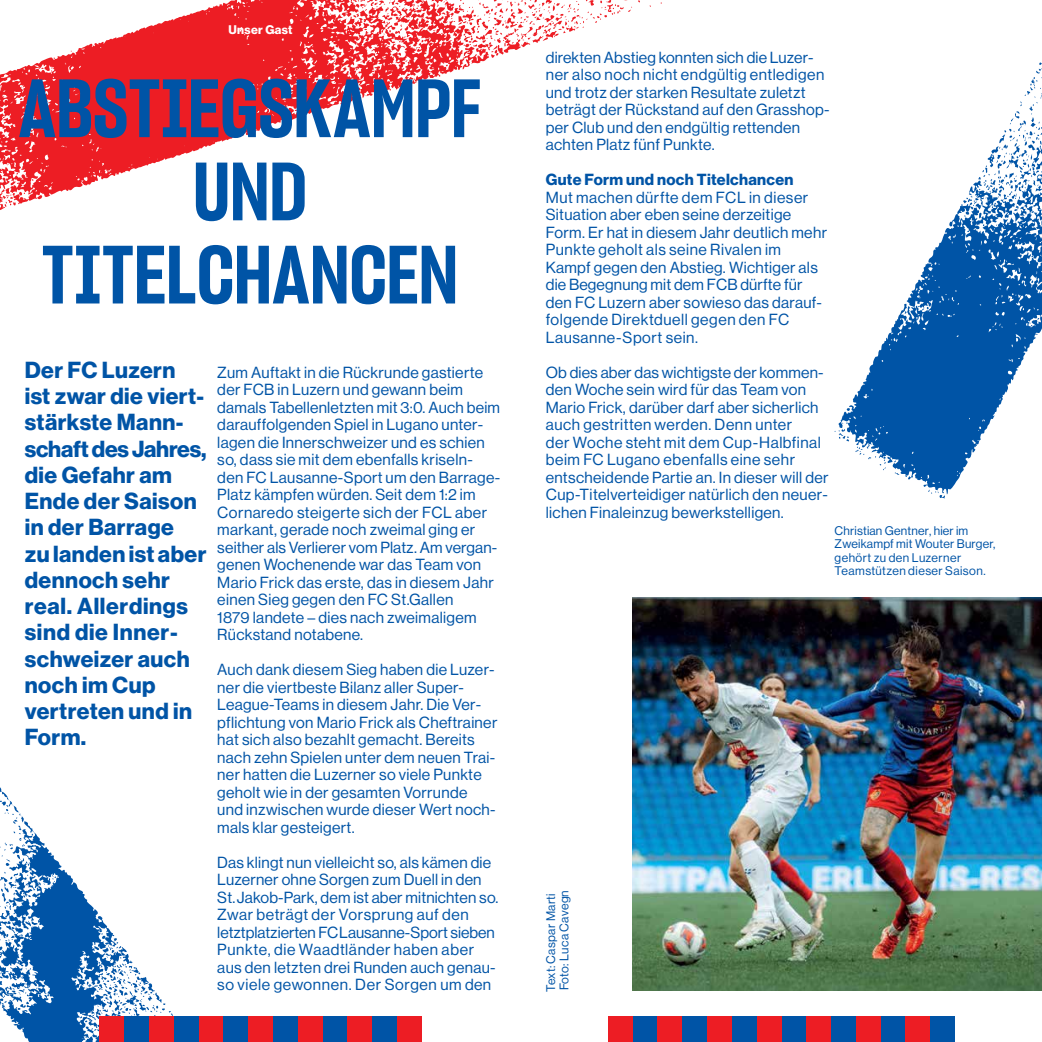
<style>
.page{position:relative;width:1042px;height:1042px;background:#fff}
.page>*{position:absolute;margin:0;border:0;box-sizing:border-box;transform-origin:0 0}
.t1{font:80.5px/83.1px "Sharp Grotesk Sm Bold 15";letter-spacing:-.01em;color:#0054a6;text-align:center}
.t2{font:22.75px/26.2px "N Haas Grotesk DS Std 75 Bd";letter-spacing:.02em;color:#0054a6}
.t3{font:15.75px/17.5px "N Haas Grotesk DS Std 55 Rg";letter-spacing:.02em;color:#0054a6}
.t4{font:15.75px "N Haas Grotesk DS Std 75 Bd";letter-spacing:.02em;color:#0054a6}
.t5{font:12.25px/13.1px "N Haas Grotesk DS Std 55 Rg";letter-spacing:.02em;color:#0054a6}
.t6{font:12.25px "N Haas Grotesk DS Std 75 Bd";letter-spacing:.025em;color:#fff}
</style>
<div class="page">
<svg style="left:0;top:787px;width:173px;height:255px"></svg>
<svg style="left:834px;top:62px;width:208px;height:437px"></svg>
<svg style="left:0;top:0;width:662px;height:210px"></svg>
<img style="left:632px;top:597px;width:410px;height:393px">
<div style="left:632px;top:1016px;width:25px;height:26px;background:#0054a6"></div>
<div style="left:608px;top:1016px;width:24px;height:26px;background:#ed1d24"></div>
<div style="left:732px;top:1016px;width:24px;height:26px;background:#0054a6"></div>
<div style="left:707px;top:1016px;width:25px;height:26px;background:#ed1d24"></div>
<div style="left:781px;top:1016px;width:25px;height:26px;background:#0054a6"></div>
<div style="left:756px;top:1016px;width:25px;height:26px;background:#ed1d24"></div>
<div style="left:831px;top:1016px;width:25px;height:26px;background:#0054a6"></div>
<div style="left:806px;top:1016px;width:25px;height:26px;background:#ed1d24"></div>
<div style="left:881px;top:1016px;width:24px;height:26px;background:#0054a6"></div>
<div style="left:856px;top:1016px;width:25px;height:26px;background:#ed1d24"></div>
<div style="left:682px;top:1016px;width:25px;height:26px;background:#0054a6"></div>
<div style="left:657px;top:1016px;width:25px;height:26px;background:#ed1d24"></div>
<div style="left:930px;top:1016px;width:25px;height:26px;background:#0054a6"></div>
<div style="left:905px;top:1016px;width:25px;height:26px;background:#ed1d24"></div>
<div style="left:124px;top:1016px;width:25px;height:26px;background:#0054a6"></div>
<div style="left:99px;top:1016px;width:25px;height:26px;background:#ed1d24"></div>
<div style="left:223px;top:1016px;width:25px;height:26px;background:#0054a6"></div>
<div style="left:198px;top:1016px;width:25px;height:26px;background:#ed1d24"></div>
<div style="left:273px;top:1016px;width:25px;height:26px;background:#0054a6"></div>
<div style="left:248px;top:1016px;width:25px;height:26px;background:#ed1d24"></div>
<div style="left:322px;top:1016px;width:25px;height:26px;background:#0054a6"></div>
<div style="left:298px;top:1016px;width:24px;height:26px;background:#ed1d24"></div>
<div style="left:174px;top:1016px;width:24px;height:26px;background:#0054a6"></div>
<div style="left:149px;top:1016px;width:25px;height:26px;background:#ed1d24"></div>
<div style="left:372px;top:1017px;width:25px;height:25px;background:#0054a6"></div>
<div style="left:347px;top:1017px;width:25px;height:25px;background:#ed1d24"></div>
<div style="left:397px;top:1017px;width:25px;height:25px;background:#ed1d24"></div>
<p class="t6" style="left:229px;top:23px;width:65px">Unser Gast</p>
<h1 class="t1" style="left:19px;top:65px;width:464px">ABSTIEGSKAMPF<br>UND<br>TITELCHANCEN</h1>
<h2 class="t2" style="left:25px;top:357px;width:183px">Der FC Luzern ist zwar die viert&shy;stärkste Mann&shy;schaft des Jahres, die Gefahr am<br>Ende der Saison in der Barrage<br>zu landen ist aber dennoch sehr real. Allerdings sind die Inner&shy;schweizer auch noch im Cup vertreten und in<br>Form.</h2>
<p class="t3" style="left:217px;top:364px;width:284px">Zum Auftakt in die Rückrunde gastierte der FCB in Luzern und gewann beim damals Tabellenletzten mit 3:0. Auch beim darauffolgenden Spiel in Lugano unter&shy;lagen die Innerschweizer und es schien so, dass sie mit dem ebenfalls kriseln&shy;den FC Lausanne-Sport um den Barrage-Platz kämpfen würden. Seit dem 1:2 im Cornaredo steigerte sich der FCL aber markant, gerade noch zweimal ging er seither als Verlierer vom Platz. Am vergan&shy;genen Wochenende war das Team von Mario Frick das erste, das in diesem Jahr einen Sieg gegen den FC St.Gallen<br>1879 landete – dies nach zweimaligem Rückstand notabene.</p>
<p class="t3" style="left:217px;top:661px;width:282px">Auch dank diesem Sieg haben die Luzer&shy;ner die viertbeste Bilanz aller Super-League-Teams in diesem Jahr. Die Ver&shy;pflichtung von Mario Frick als Cheftrainer hat sich also bezahlt gemacht. Bereits nach zehn Spielen unter dem neuen Trai&shy;ner hatten die Luzerner so viele Punkte geholt wie in der gesamten Vorrunde<br>und inzwischen wurde dieser Wert noch&shy;mals klar gesteigert.</p>
<p class="t3" style="left:217px;top:854px;width:283px">Das klingt nun vielleicht so, als kämen die Luzerner ohne Sorgen zum Duell in den St. Jakob-Park, dem ist aber mitnichten so.<br>Zwar beträgt der Vorsprung auf den letztplatzierten FC Lausanne-Sport sieben Punkte, die Waadtländer haben aber aus den letzten drei Runden auch genau&shy;so viele gewonnen. Der Sorgen um den</p>
<p class="t3" style="left:546px;top:49px;width:285px">direkten Abstieg konnten sich die Luzer&shy;ner also noch nicht endgültig entledigen und trotz der starken Resultate zuletzt beträgt der Rückstand auf den Grasshop&shy;per Club und den endgültig rettenden achten Platz fünf Punkte.</p>
<p class="t4" style="left:546px;top:170px;width:249px">Gute Form und noch Titelchancen</p>
<p class="t3" style="left:546px;top:189px;width:283px">Mut machen dürfte dem FCL in dieser Situation aber eben seine derzeitige Form. Er hat in diesem Jahr deutlich mehr Punkte geholt als seine Rivalen im Kampf gegen den Abstieg. Wichtiger als die Begegnung mit dem FCB dürfte für den FC Luzern aber sowieso das darauf&shy;folgende Direktduell gegen den FC Lausanne-Sport sein.</p>
<p class="t3" style="left:546px;top:364px;width:284px">Ob dies aber das wichtigste der kommen&shy;den Woche sein wird für das Team von Mario Frick, darüber darf aber sicherlich auch gestritten werden. Denn unter<br>der Woche steht mit dem Cup-Halbfinal beim FC Lugano ebenfalls eine sehr entscheidende Partie an. In dieser will der Cup-Titelverteidiger natürlich den neuer&shy;lichen Finaleinzug bewerkstelligen.</p>
<p class="t5" style="left:544px;top:991px;width:103px;rotate:-90deg">Text: Caspar Marti<br>Foto: Luca Cavegn</p>
<p class="t5" style="left:834px;top:524px;width:162px">Christian Gentner, hier im<br>Zweikampf mit Wouter Burger, gehört zu den Luzerner<br>Teamstützen dieser Saison.</p>
</div>
